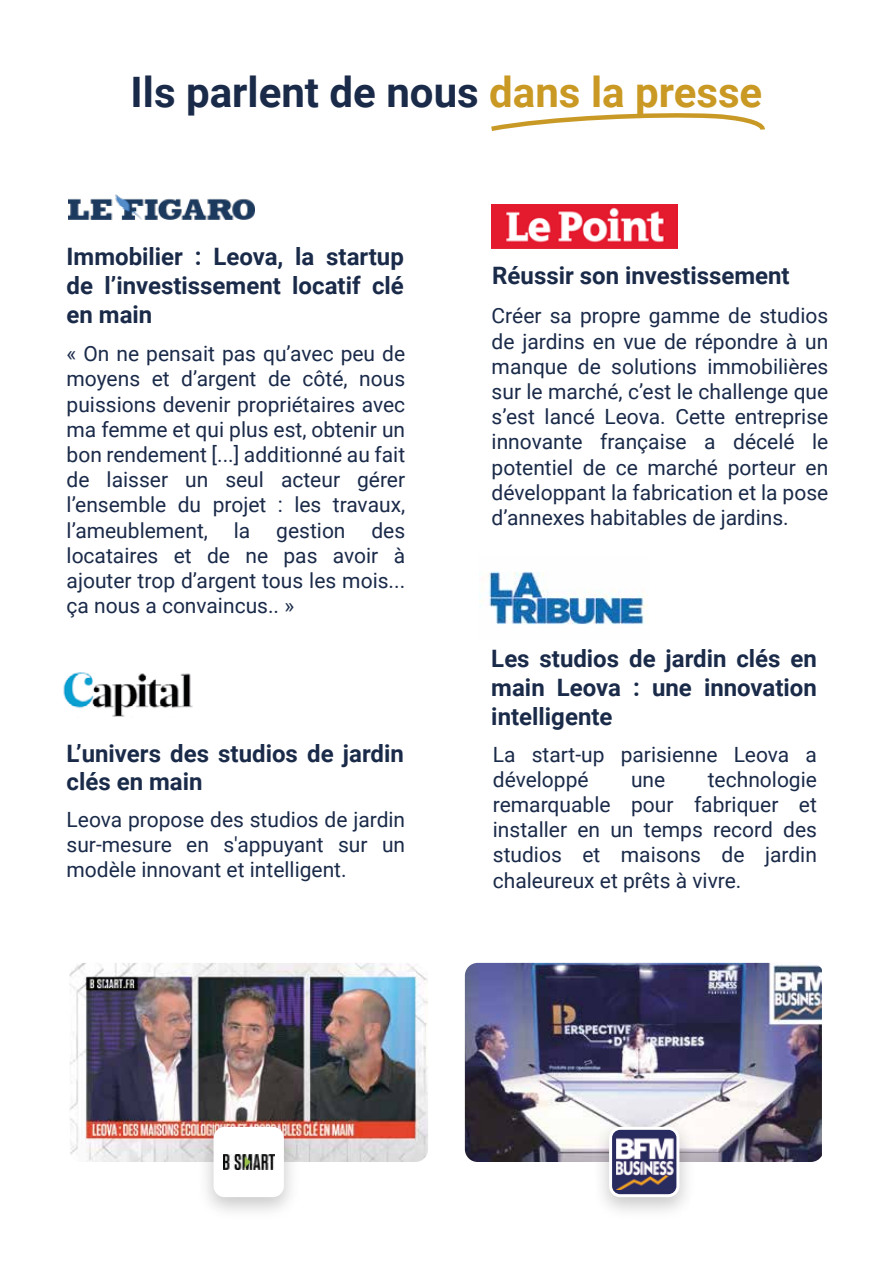
<style>
.page{position:relative;width:893px;height:1263px;background:#fff}
.page>*{position:absolute;margin:0;border:0;box-sizing:border-box;transform-origin:0 0}
.t1{font:700 42px "Roboto";color:#1a2a49}
.t2{font:700 24px/28.8px "Roboto";color:#1a2a49;text-align:justify}
.t3{font:21px/25.2px "Roboto";color:#1a2a49;text-align:justify}
.s1{color:#c99923}
</style>
<div class="page">
<svg style="left:491px;top:113px;width:274px;height:18px"></svg>
<img style="left:480px;top:571px;width:168px;height:54px">
<img style="left:68px;top:194px;width:186px;height:26px">
<img style="left:492px;top:204px;width:186px;height:45px">
<img style="left:69px;top:963px;width:359px;height:199px">
<img style="left:465px;top:963px;width:357px;height:199px">
<img style="left:586px;top:1110px;width:116px;height:101px">
<svg style="left:609px;top:1127px;width:70px;height:70px"></svg>
<img style="left:616px;top:1135px;width:57px;height:55px">
<img style="left:191px;top:1110px;width:115px;height:101px">
<svg style="left:214px;top:1127px;width:70px;height:70px"></svg>
<img style="left:223px;top:1155px;width:51px;height:14px">
<img style="left:63px;top:672px;width:130px;height:45px">
<h1 class="t1" style="left:131px;top:63px;width:633px">Ils parlent de nous <span class="s1">dans la presse</span></h1>
<p class="t2" style="left:67px;top:242px;width:339px">Immobilier : Leova, la startup de l’investissement locatif clé en main</p>
<p class="t3" style="left:67px;top:340px;width:340px">« On ne pensait pas qu’avec peu de moyens et d’argent de côté, nous puissions devenir propriétaires avec ma femme et qui plus est, obtenir un bon rendement [...] additionné au fait de laisser un seul acteur gérer l’ensemble du projet : les travaux, l’ameublement, la gestion des locataires et de ne pas avoir à ajouter trop d’argent tous les mois... ça nous a convaincus.. »</p>
<p class="t2" style="left:67px;top:738px;width:339px">L’univers des studios de jardin clés en main</p>
<p class="t3" style="left:67px;top:806px;width:340px">Leova propose des studios de jardin sur-mesure en s'appuyant sur un modèle innovant et intelligent.</p>
<p class="t2" style="left:492px;top:261px;width:299px">Réussir son investissement</p>
<p class="t3" style="left:492px;top:303px;width:338px">Créer sa propre gamme de studios de jardins en vue de répondre à un manque de solutions immobilières sur le marché, c’est le challenge que s’est lancé Leova. Cette entreprise innovante française a décelé le potentiel de ce marché porteur en développant la fabrication et la pose d’annexes habitables de jardins.</p>
<p class="t2" style="left:491px;top:643px;width:327px">Les studios de jardin clés en main Leova : une innovation intelligente</p>
<p class="t3" style="left:493px;top:741px;width:326px">La start-up parisienne Leova a développé</p>
<p class="t3" style="left:493px;top:766px;width:326px;text-indent:215px">technologie remarquable pour fabriquer et installer en un temps record des studios et maisons de jardin chaleureux et prêts à vivre.</p>
<p class="t3" style="left:631px;top:766px;width:36px">une</p>
</div>
